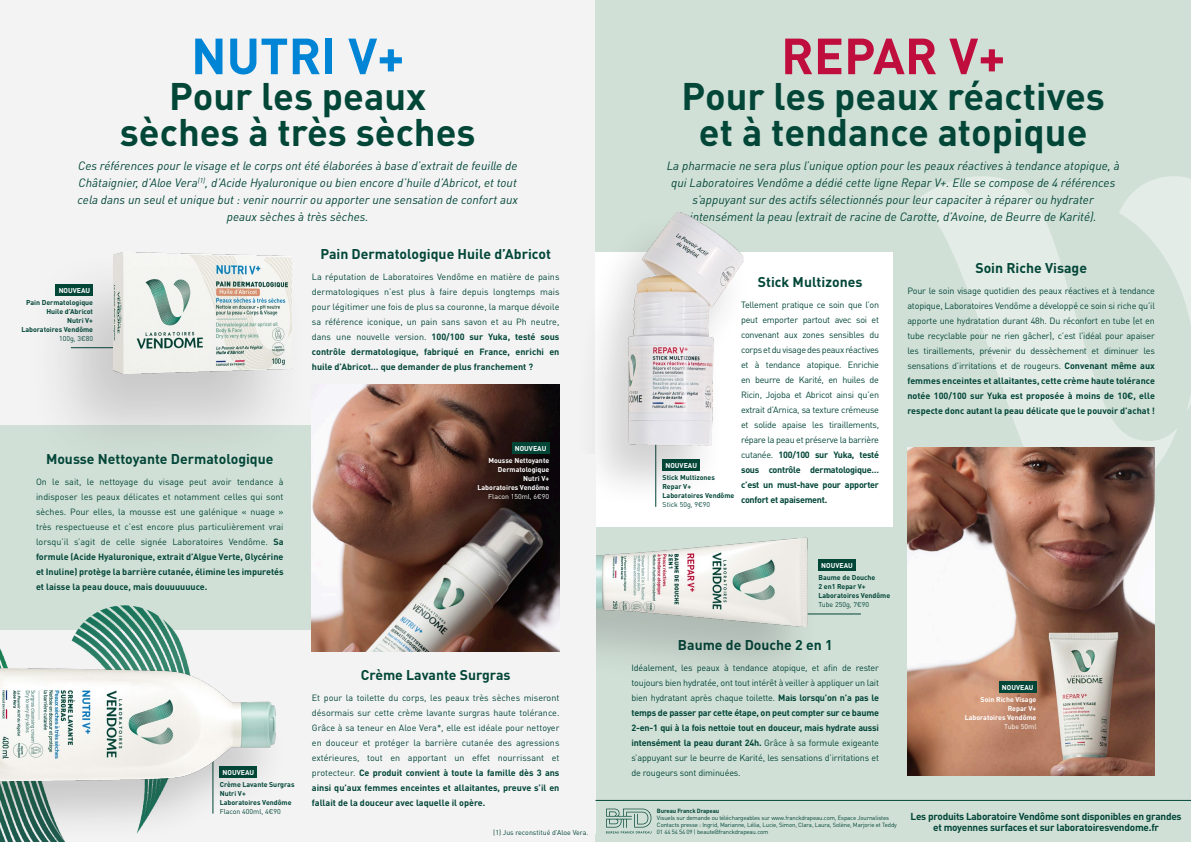
<style>
.page{position:relative;width:1191px;height:842px;background:#f3f3f3}
.page>*{position:absolute;margin:0;border:0;box-sizing:border-box;transform-origin:0 0}
.t1{font:700 50px "DIN Pro";color:#0084d5}
.t2{font:700 50px "DIN Pro";color:#bf0d3e}
.t3{font:700 38px/36px "DIN Pro";color:#024638;text-align:center}
.t4{font:700 14px "DIN Pro";color:#024638}
.t5{font:italic 12px/17px "DIN Pro";color:#024638;text-align:center}
.t6{font:700 10px/11px "DIN Pro";letter-spacing:-.025em;color:#024638;text-align:center}
.t7{font:9px/15px "DIN Pro";letter-spacing:-.02em;color:#024638;text-align:justify}
.t8{font:700 7px/9px "DIN Pro";color:#024638}
.t9{font:700 7px/9px "DIN Pro";color:#fff;text-align:right}
.t10{font:7px "DIN Pro";color:#024638}
.t11{font:7px "DIN Pro";color:#fff}
.t12{font:6px/7px "DIN Pro";letter-spacing:-.02em;color:#024638}
.s1{font-weight:700}
</style>
<div class="page">
<div style="left:595px;top:0;width:596px;height:842px;background:#d1e0d7"></div>
<div style="left:0;top:426px;width:386px;height:204px;background:#d1e0d7"></div>
<img style="left:0;top:560px;width:329px;height:105px">
<svg style="left:915px;top:176px;width:262px;height:292px"></svg>
<svg style="left:1119px;top:176px;width:72px;height:235px"></svg>
<div style="left:0;top:665px;width:288px;height:177px;background:#231f20;opacity:.2"></div>
<img style="left:0;top:669px;width:275px;height:113px">
<div style="left:26px;top:247px;width:286px;height:226px;background:#231f20;opacity:.2"></div>
<img style="left:113px;top:253px;width:179px;height:120px">
<div style="left:595px;top:252px;width:298px;height:275px;background:#fff"></div>
<img style="left:907px;top:448px;width:248px;height:328px">
<div style="left:999px;top:682px;width:37px;height:11px;background:#024638"></div>
<div style="left:220px;top:766px;width:37px;height:12px;background:#024638"></div>
<div style="left:56px;top:285px;width:37px;height:11px;background:#024638"></div>
<div style="left:574px;top:211px;width:180px;height:298px;background:#231f20;opacity:.2"></div>
<img style="left:629px;top:213px;width:114px;height:233px">
<div style="left:662px;top:460px;width:38px;height:11px;background:#024638"></div>
<hr style="left:785px;top:614px;width:76px;height:1px;background:#024638">
<div style="left:517px;top:535px;width:303px;height:158px;background:#231f20;opacity:.2"></div>
<img style="left:595px;top:523px;width:212px;height:120px">
<div style="left:475px;top:454px;width:120px;height:379px;background:#f3f3f3"></div>
<div style="left:818px;top:560px;width:37px;height:11px;background:#024638"></div>
<img style="left:312px;top:384px;width:247px;height:267px">
<div style="left:512px;top:443px;width:37px;height:11px;background:#024638"></div>
<svg style="left:606px;top:809px;width:45px;height:24px"></svg>
<hr style="left:595px;top:800px;width:596px;height:1px;background:#024638">
<p class="t1" style="left:191px;top:14px;width:215px">NUTRI V+</p>
<p class="t3" style="left:120px;top:74px;width:357px">Pour les peaux sèches à très sèches</p>
<p class="t5" style="left:77px;top:156px;width:442px">Ces références pour le visage et le corps ont été élaborées à base d’extrait de feuille de Châtaignier, d’Aloe Vera<sup>(1)</sup>, d’Acide Hyaluronique ou bien encore d’huile d’Abricot, et tout cela dans un seul et unique but : venir nourrir ou apporter une sensation de confort aux peaux sèches à très sèches.</p>
<p class="t9" style="left:59px;top:285px;width:33px">NOUVEAU</p>
<p class="t8" style="left:21px;top:297px;width:73px;text-align:right">Pain Dermatologique<br>Huile d’Abricot<br>Nutri V+<br>Laboratoires Vendôme</p>
<p class="t10" style="left:59px;top:333px;width:36px">100g, 3€80</p>
<p class="t4" style="left:320px;top:242px;width:232px">Pain Dermatologique Huile d’Abricot</p>
<p class="t7" style="left:312px;top:268px;width:249px">La réputation de Laboratoires Vendôme en matière de pains dermatologiques n’est plus à faire depuis longtemps mais pour légitimer une fois de plus sa couronne, la marque dévoile sa référence iconique, un pain sans savon et au Ph neutre, dans une nouvelle version. <span class="s1">100/100 sur Yuka, testé sous contrôle dermatologique, fabriqué en France, enrichi en huile d’Abricot… que demander de plus franchement ?</span></p>
<p class="t4" style="left:46px;top:448px;width:229px">Mousse Nettoyante Dermatologique</p>
<p class="t7" style="left:36px;top:474px;width:249px">On le sait, le nettoyage du visage peut avoir tendance à indisposer les peaux délicates et notamment celles qui sont sèches. Pour elles, la mousse est une galénique « nuage » très respectueuse et c’est encore plus particulièrement vrai lorsqu’il s’agit de celle signée Laboratoires Vendôme. <span class="s1">Sa formule (Acide Hyaluronique, extrait d’Algue Verte, Glycérine et Inuline) protège la barrière cutanée, élimine les impuretés et laisse la peau douce, mais douuuuuuce.</span></p>
<p class="t9" style="left:515px;top:443px;width:33px">NOUVEAU</p>
<p class="t9" style="left:477px;top:455px;width:73px">Mousse Nettoyante<br>Dermatologique<br>Nutri V+<br>Laboratoires Vendôme</p>
<p class="t11" style="left:488px;top:491px;width:62px">Flacon 150ml, 6€90</p>
<p class="t2" style="left:781px;top:14px;width:226px">REPAR V+</p>
<p class="t3" style="left:681px;top:74px;width:425px">Pour les peaux réactives et à tendance atopique</p>
<p class="t5" style="left:666px;top:156px;width:454px">La pharmacie ne sera plus l’unique option pour les peaux réactives à tendance atopique, à qui Laboratoires Vendôme a dédié cette ligne Repar V+. Elle se compose de 4 références s’appuyant sur des actifs sélectionnés pour leur capaciter à réparer ou hydrater intensément la peau (extrait de racine de Carotte, d’Avoine, de Beurre de Karité).</p>
<p class="t4" style="left:758px;top:270px;width:106px">Stick Multizones</p>
<p class="t7" style="left:741px;top:296px;width:139px">Tellement pratique ce soin que l’on peut emporter partout avec soi et convenant aux zones sensibles du corps et du visage des peaux réactives et à tendance atopique. Enrichie en beurre de Karité, en huiles de Ricin, Jojoba et Abricot ainsi qu’en extrait d’Arnica, sa texture crémeuse et solide apaise les tiraillements, répare la peau et préserve la barrière cutanée. <span class="s1">100/100 sur Yuka, testé sous contrôle dermatologique… c’est un must-have pour apporter confort et apaisement.</span></p>
<p class="t9" style="left:665px;top:460px;width:33px">NOUVEAU</p>
<p class="t8" style="left:662px;top:472px;width:73px">Stick Multizones<br>Repar V+<br>Laboratoires Vendôme</p>
<p class="t10" style="left:662px;top:499px;width:49px">Stick 50g, 9€90</p>
<p class="t4" style="left:975px;top:256px;width:113px">Soin Riche Visage</p>
<p class="t7" style="left:907px;top:283px;width:249px">Pour le soin visage quotidien des peaux réactives et à tendance atopique, Laboratoires Vendôme a développé ce soin si riche qu’il apporte une hydratation durant 48h. Du réconfort en tube (et en tube recyclable pour ne rien gâcher), c’est l’idéal pour apaiser les tiraillements, prévenir du dessèchement et diminuer les sensations d’irritations et de rougeurs. <span class="s1">Convenant même aux femmes enceintes et allaitantes, cette crème haute tolérance notée 100/100 sur Yuka est proposée à moins de 10€, elle respecte donc autant la peau délicate que le pouvoir d’achat !</span></p>
<p class="t9" style="left:821px;top:560px;width:33px">NOUVEAU</p>
<p class="t8" style="left:818px;top:572px;width:73px">Baume de Douche<br>2 en1 Repar V+<br>Laboratoires Vendôme</p>
<p class="t10" style="left:818px;top:599px;width:52px">Tube 250g, 7€90</p>
<p class="t4" style="left:678px;top:633px;width:156px">Baume de Douche 2 en 1</p>
<p class="t9" style="left:223px;top:767px;width:33px">NOUVEAU</p>
<p class="t8" style="left:220px;top:779px;width:76px">Crème Lavante Surgras<br>Nutri V+<br>Laboratoires Vendôme</p>
<p class="t10" style="left:220px;top:805px;width:62px">Flacon 400ml, 4€90</p>
<p class="t7" style="left:631px;top:659px;width:249px">Idéalement, les peaux à tendance atopique, et afin de rester toujours bien hydratée, ont tout intérêt à veiller à appliquer un lait bien hydratant après chaque toilette. <span class="s1">Mais lorsqu’on n’a pas le temps de passer par cette étape, on peut compter sur ce baume 2-en-1 qui à la fois nettoie tout en douceur, mais hydrate aussi intensément la peau durant 24h.</span> Grâce à sa formule exigeante s’appuyant sur le beurre de Karité, les sensations d’irritations et de rougeurs sont diminuées.</p>
<p class="t4" style="left:361px;top:663px;width:151px">Crème Lavante Surgras</p>
<p class="t7" style="left:312px;top:689px;width:249px">Et pour la toilette du corps, les peaux très sèches miseront désormais sur cette crème lavante surgras haute tolérance.<br>Grâce à sa teneur en Aloe Vera*, elle est idéale pour nettoyer en douceur et protéger la barrière cutanée des agressions extérieures, tout en apportant un effet nourrissant et protecteur. <span class="s1">Ce produit convient à toute la famille dès 3 ans ainsi qu’aux femmes enceintes et allaitantes, preuve s’il en fallait de la douceur avec laquelle il opère.</span></p>
<p class="t12" style="left:657px;top:807px;width:241px"><span class="s1">Bureau Franck Drapeau<br></span>Visuels sur demande ou téléchargeables sur www.franckdrapeau.com, Espace Journalistes<br>Contacts presse : Ingrid, Marianne, Lélia, Lucie, Simon, Clara, Laura, Solène, Marjorie et Teddy</p>
<p class="t10" style="left:493px;top:827px;width:97px">(1) Jus reconstitué d’Aloe Vera.</p>
<p class="t12" style="left:657px;top:828px;width:113px">01 44 54 54 09 | beaute@franckdrapeau.com</p>
<p class="t9" style="left:1002px;top:682px;width:33px">NOUVEAU</p>
<p class="t9" style="left:964px;top:694px;width:73px">Soin Riche Visage<br>Repar V+<br>Laboratoires Vendôme</p>
<p class="t11" style="left:1004px;top:721px;width:34px">Tube 50ml</p>
<p class="t6" style="left:910px;top:810px;width:272px">Les produits Laboratoire Vendôme sont disponibles en grandes et moyennes surfaces et sur laboratoiresvendome.fr</p>
</div>
